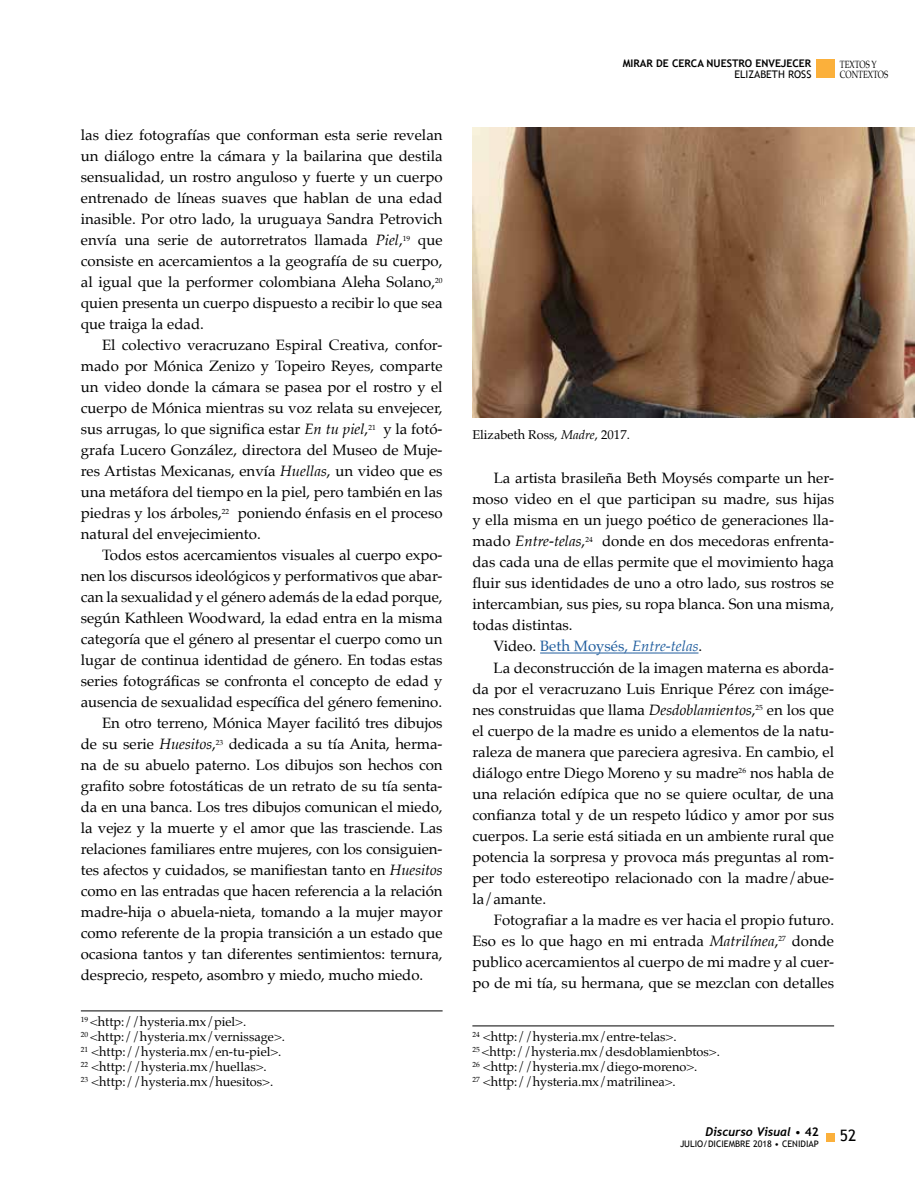
<style>
.page{position:relative;width:915px;height:1191px;background:#fff}
.page>*{position:absolute;margin:0;border:0;box-sizing:border-box;transform-origin:0 0}
.t1{font:15.75px "Trebuchet MS";color:#000}
.t2{font:15px/21px "Palatino";letter-spacing:-.005em;color:#000;text-align:justify}
.t3{font:15px "Palatino";color:#215e9e}
.t4{font:12.75px/15px "Palatino";color:#000}
.t5{font:italic 700 12px "Trebuchet";color:#000}
.t6{font:700 10.5px "Trebuchet MS";color:#000}
.t7{font:10.5px/10.9px "Palatino";color:#000;scale:.75 1}
.t8{font:10.5px "Trebuchet MS";color:#000}
.t9{font:9px "Trebuchet MS";color:#000}
.s1{font-style:italic}
.s2{color:#000}
.s3{font-family:"Trebuchet MS";font-weight:400;font-style:normal}
.s4{font-family:"Trebuchet MS";font-style:normal}
</style>
<div class="page">
<div style="left:825px;top:1133px;width:8px;height:8px;background:#fbb03b"></div>
<div style="left:815px;top:60px;width:18px;height:18px;background:#fbb03b"></div>
<hr style="left:81px;top:1010px;width:361px;height:1px;background:#000">
<hr style="left:540px;top:652px;width:91px;height:1px;background:#215e9e">
<hr style="left:631px;top:652px;width:67px;height:1px;background:#215e9e">
<hr style="left:472px;top:1025px;width:361px;height:1px;background:#000">
<img style="left:472px;top:128px;width:442px;height:290px">
<p class="t2" style="left:81px;top:124px;width:363px">las diez fotografías que conforman esta serie revelan un diálogo entre la cámara y la bailarina que destila sensualidad, un rostro anguloso y fuerte y un cuerpo entrenado de líneas suaves que hablan de una edad inasible. Por otro lado, la uruguaya Sandra Petrovich envía una serie de autorretratos llamada <span class="s1">Piel</span>,<sup>19</sup> que consiste en acercamientos a la geografía de su cuerpo, al igual que la performer colombiana Aleha Solano,<sup>20 </sup>quien presenta un cuerpo dispuesto a recibir lo que sea que traiga la edad.</p>
<p class="t2" style="left:81px;top:334px;width:363px;text-indent:21px">El colectivo veracruzano Espiral Creativa, confor&shy;mado por Mónica Zenizo y Topeiro Reyes, comparte un video donde la cámara se pasea por el rostro y el cuerpo de Mónica mientras su voz relata su envejecer, sus arrugas, lo que significa estar <span class="s1">En tu piel</span>,<sup>21</sup> y la fotó&shy;grafa Lucero González, directora del Museo de Muje&shy;res Artistas Mexicanas, envía <span class="s1">Huellas</span>, un video que es una metáfora del tiempo en la piel, pero también en las piedras y los árboles,<sup>22</sup> poniendo énfasis en el proceso natural del envejecimiento.</p>
<p class="t2" style="left:102px;top:544px;width:342px">Todos estos acercamientos visuales al cuerpo expo-</p>
<p class="t2" style="left:81px;top:565px;width:363px">nen los discursos ideológicos y performativos que abar-</p>
<p class="t2" style="left:81px;top:586px;width:363px">can la sexualidad y el género además de la edad porque,</p>
<p class="t2" style="left:81px;top:607px;width:363px">según Kathleen Woodward, la edad entra en la misma</p>
<p class="t2" style="left:81px;top:628px;width:363px">categoría que el género al presentar el cuerpo como un</p>
<p class="t2" style="left:81px;top:649px;width:363px">lugar de continua identidad de género. En todas estas</p>
<p class="t2" style="left:81px;top:670px;width:363px">series fotográficas se confronta el concepto de edad y</p>
<p class="t2" style="left:81px;top:691px;width:363px">ausencia de sexualidad específica del género femenino.</p>
<p class="t2" style="left:102px;top:712px;width:342px">En otro terreno, Mónica Mayer facilitó tres dibujos</p>
<p class="t2" style="left:81px;top:733px;width:363px">de su serie <span class="s1">Huesitos</span>,<sup>23</sup> dedicada a su tía Anita, herma-</p>
<p class="t2" style="left:81px;top:754px;width:363px">na de su abuelo paterno. Los dibujos son hechos con</p>
<p class="t2" style="left:81px;top:775px;width:363px">grafito sobre fotostáticas de un retrato de su tía senta-</p>
<p class="t2" style="left:81px;top:796px;width:363px">da en una banca. Los tres dibujos comunican el miedo,</p>
<p class="t2" style="left:81px;top:817px;width:363px">la vejez y la muerte y el amor que las trasciende. Las</p>
<p class="t2" style="left:81px;top:838px;width:363px">relaciones familiares entre mujeres, con los consiguien-</p>
<p class="t2" style="left:81px;top:859px;width:363px">tes afectos y cuidados, se manifiestan tanto en <span class="s1">Huesitos</span></p>
<p class="t2" style="left:81px;top:880px;width:363px">como en las entradas que hacen referencia a la relación</p>
<p class="t2" style="left:81px;top:901px;width:363px">madre-hija o abuela-nieta, tomando a la mujer mayor</p>
<p class="t2" style="left:81px;top:922px;width:363px">como referente de la propia transición a un estado que</p>
<p class="t2" style="left:81px;top:943px;width:363px">ocasiona tantos y tan diferentes sentimientos: ternura,</p>
<p class="t2" style="left:81px;top:964px;width:344px">desprecio, respeto, asombro y miedo, mucho miedo.</p>
<p class="t4" style="left:81px;top:1014px;width:205px"><sup>19</sup> &lt;http://hysteria.mx/piel&gt;.<br><sup>20</sup> &lt;http://hysteria.mx/vernissage&gt;.<br><sup>21</sup> &lt;http://hysteria.mx/en-tu-piel&gt;.<br><sup>22</sup> &lt;http://hysteria.mx/huellas&gt;.<br><sup>23</sup> &lt;http://hysteria.mx/huesitos&gt;.</p>
<p class="t6" style="left:622px;top:57px;width:190px">MIRAR DE CERCA NUESTRO ENVEJECER</p>
<p class="t8" style="left:734px;top:68px;width:78px">ELIZABETH ROSS</p>
<p class="t7" style="left:839px;top:58px;width:66px">TEXTOS Y<br>CONTEXTOS</p>
<p class="t4" style="left:472px;top:427px;width:159px">Elizabeth Ross, <span class="s1">Madre</span>, 2017.</p>
<p class="t2" style="left:493px;top:468px;width:342px">La artista brasileña Beth Moysés comparte un her-</p>
<p class="t2" style="left:472px;top:489px;width:363px">moso video en el que participan su madre, sus hijas</p>
<p class="t2" style="left:472px;top:510px;width:363px">y ella misma en un juego poético de generaciones lla-</p>
<p class="t2" style="left:472px;top:531px;width:363px">mado <span class="s1">Entre-telas</span>,<sup>24</sup> donde en dos mecedoras enfrenta-</p>
<p class="t2" style="left:472px;top:552px;width:363px">das cada una de ellas permite que el movimiento haga</p>
<p class="t2" style="left:472px;top:573px;width:363px">fluir sus identidades de uno a otro lado, sus rostros se</p>
<p class="t2" style="left:472px;top:594px;width:363px">intercambian, sus pies, su ropa blanca. Son una misma,</p>
<p class="t2" style="left:472px;top:615px;width:102px">todas distintas.</p>
<p class="t3" style="left:493px;top:634px;width:210px"><span class="s2">Video.</span> Beth Moysés, <span class="s1">Entre-telas</span><span class="s2">.</span></p>
<p class="t2" style="left:493px;top:657px;width:342px">La deconstrucción de la imagen materna es aborda-</p>
<p class="t2" style="left:472px;top:678px;width:363px">da por el veracruzano Luis Enrique Pérez con imáge-</p>
<p class="t2" style="left:472px;top:699px;width:363px">nes construidas que llama <span class="s1">Desdoblamientos</span>,<sup>25</sup> en los que</p>
<p class="t2" style="left:472px;top:720px;width:363px">el cuerpo de la madre es unido a elementos de la natu-</p>
<p class="t2" style="left:472px;top:741px;width:363px">raleza de manera que pareciera agresiva. En cambio, el</p>
<p class="t2" style="left:472px;top:762px;width:363px">diálogo entre Diego Moreno y su madre<sup>26</sup> nos habla de</p>
<p class="t2" style="left:472px;top:783px;width:363px">una relación edípica que no se quiere ocultar, de una</p>
<p class="t2" style="left:472px;top:804px;width:363px">confianza total y de un respeto lúdico y amor por sus</p>
<p class="t2" style="left:472px;top:825px;width:363px">cuerpos. La serie está sitiada en un ambiente rural que</p>
<p class="t2" style="left:472px;top:846px;width:363px">potencia la sorpresa y provoca más preguntas al rom-</p>
<p class="t2" style="left:472px;top:867px;width:363px">per todo estereotipo relacionado con la madre/abue-</p>
<p class="t2" style="left:472px;top:888px;width:75px">la/amante.</p>
<p class="t2" style="left:493px;top:909px;width:342px">Fotografiar a la madre es ver hacia el propio futuro.</p>
<p class="t2" style="left:472px;top:930px;width:363px">Eso es lo que hago en mi entrada <span class="s1">Matrilínea</span>,<sup>27</sup> donde</p>
<p class="t2" style="left:472px;top:951px;width:363px">publico acercamientos al cuerpo de mi madre y al cuer-</p>
<p class="t2" style="left:472px;top:972px;width:363px">po de mi tía, su hermana, que se mezclan con detalles</p>
<p class="t4" style="left:472px;top:1029px;width:249px"><sup>24</sup> &lt;http://hysteria.mx/entre-telas&gt;.<br><sup>25</sup> &lt;http://hysteria.mx/desdoblamienbtos&gt;.<br><sup>26</sup> &lt;http://hysteria.mx/diego-moreno&gt;.<br><sup>27</sup> &lt;http://hysteria.mx/matrilinea&gt;.</p>
<p class="t5" style="left:705px;top:1124px;width:115px">Discurso Visual <span class="s3">•</span> <span class="s4">42</span></p>
<p class="t9" style="left:679px;top:1138px;width:140px">JULIO/DICIEMBRE 2018 • CENIDIAP</p>
<p class="t1" style="left:839px;top:1126px;width:18px">52</p>
</div>
